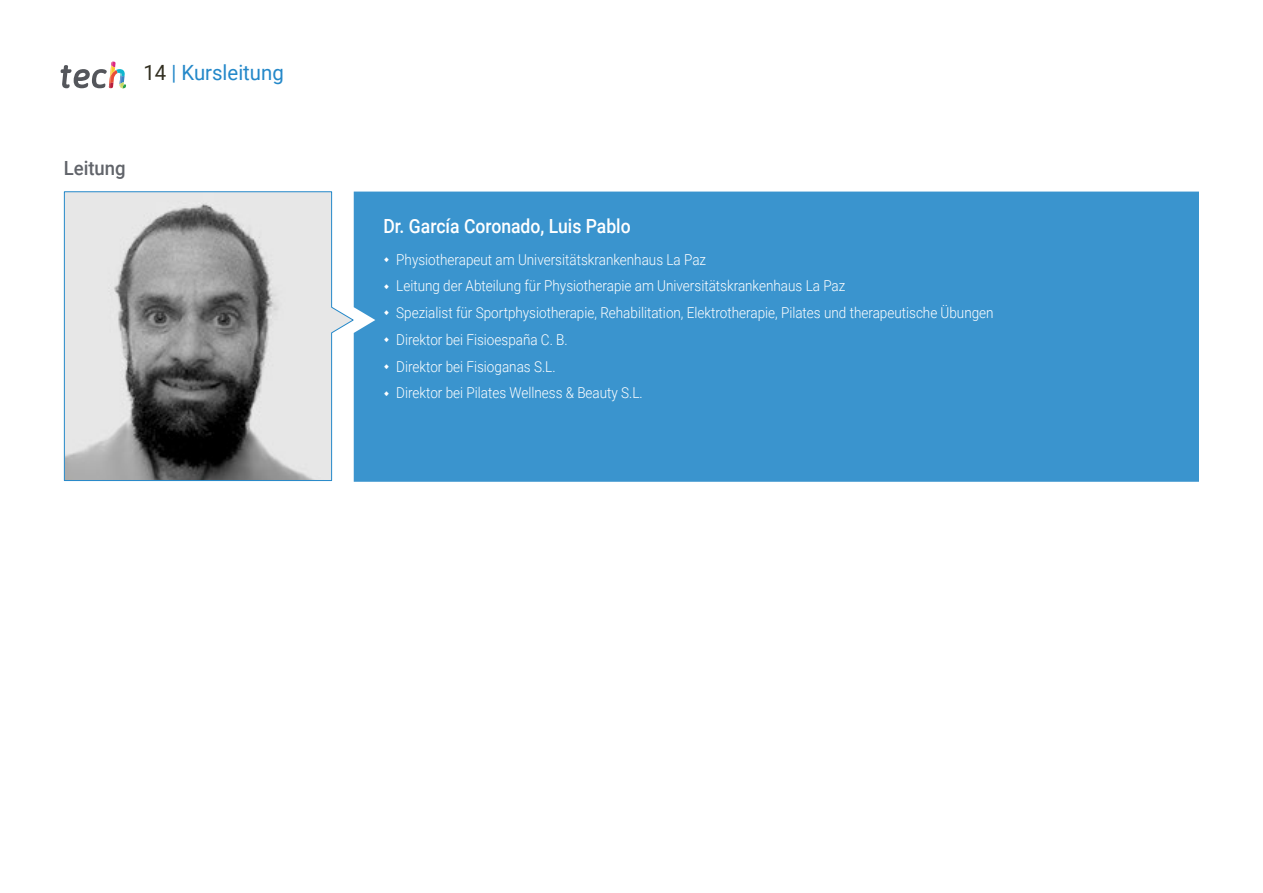
<style>
.page{position:relative;width:1263px;height:893px;background:#fff}
.page>*{position:absolute;margin:0;border:0;box-sizing:border-box;transform-origin:0 0}
.t1{font:21px "Roboto";color:#2488c9}
.t2{font:500 19.5px "Roboto";color:#fff;scale:.9 1}
.t3{font:500 19.5px "Roboto";color:#61646a;scale:.95 1}
.t4{font:300 15px/26.7px "Roboto";color:#fff;scale:.9 1}
.s1{color:#312e20}
</style>
<div class="page">
<svg style="left:61px;top:62px;width:65px;height:27px"></svg>
<div style="left:354px;top:192px;width:845px;height:290px;background:#3a94ce"></div>
<svg style="left:64px;top:191px;width:290px;height:290px;background:#adafb0"></svg>
<svg style="left:384px;top:257px;width:5px;height:5px"></svg>
<svg style="left:384px;top:284px;width:5px;height:5px"></svg>
<svg style="left:384px;top:311px;width:5px;height:5px"></svg>
<svg style="left:384px;top:337px;width:5px;height:5px"></svg>
<svg style="left:384px;top:364px;width:5px;height:5px"></svg>
<svg style="left:384px;top:391px;width:5px;height:5px"></svg>
<h1 class="t1" style="left:144px;top:57px;width:142px"><span class="s1">14</span> | Kursleitung</h1>
<h2 class="t3" style="left:64px;top:154px;width:67px">Leitung</h2>
<h2 class="t2" style="left:383px;top:212px;width:276px">Dr. García Coronado, Luis Pablo</h2>
<p class="t4" style="left:396px;top:245px;width:665px">Physiotherapeut am Universitätskrankenhaus La Paz<br>Leitung der Abteilung für Physiotherapie am Universitätskrankenhaus La Paz<br>Spezialist für Sportphysiotherapie, Rehabilitation, Elektrotherapie, Pilates und therapeutische Übungen Direktor bei Fisioespaña C. B.<br>Direktor bei Fisioganas S.L.<br>Direktor bei Pilates Wellness &amp; Beauty S.L.</p>
</div>
